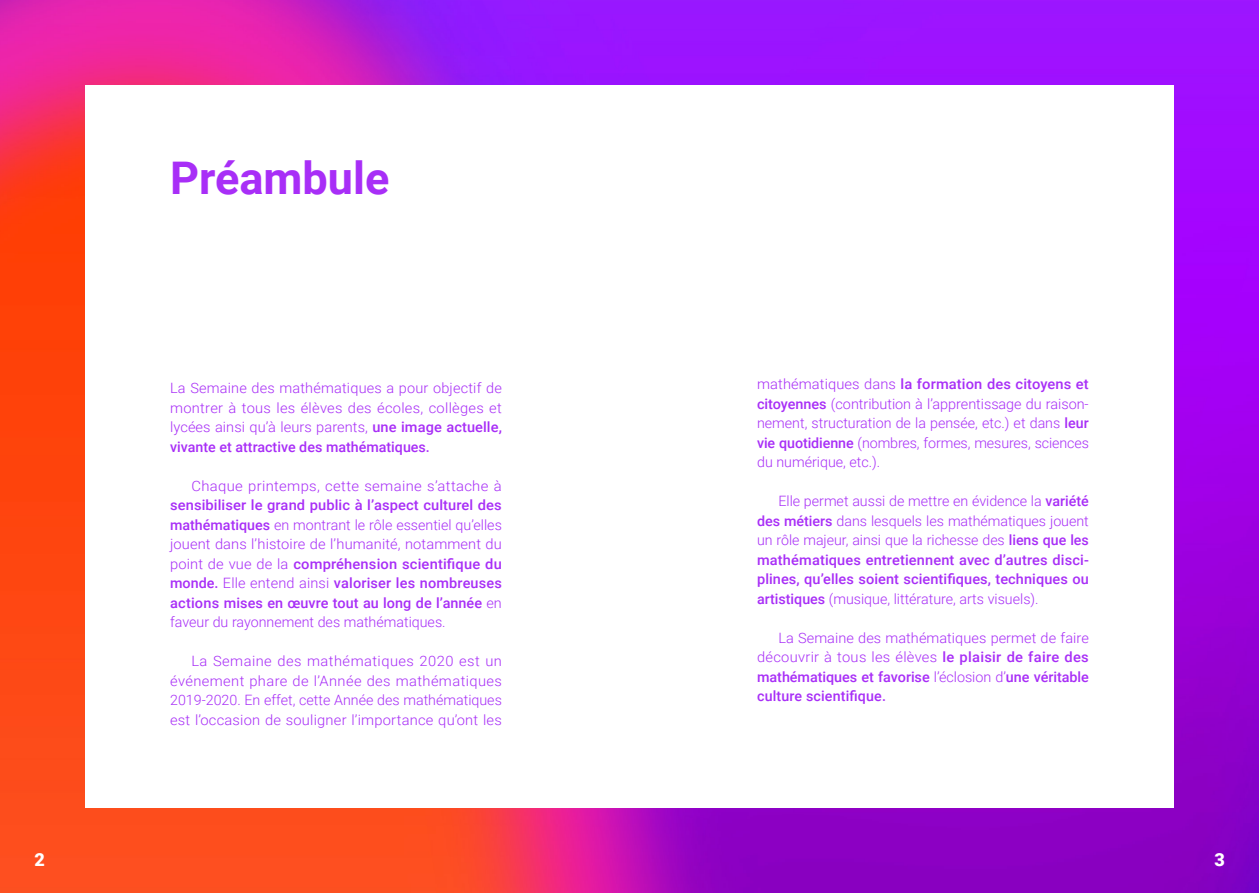
<style>
.page{position:relative;width:1259px;height:893px;background:#fff}
.page>*{position:absolute;margin:0;border:0;box-sizing:border-box;transform-origin:0 0}
.Titre_niv1{font:700 45px "Roboto";color:#a82ef7}
.preambule{font:900 18px "Roboto";color:#fff}
.preambule-2{font:300 14.25px/19.5px "Roboto";color:#a82ef7;text-align:justify}
.preambule-3{font:300 14.25px/19.5px "Roboto";color:#a82ef7;text-align:justify;scale:1.04 1}
.preambule-4{font:500 14.25px/19.5px "Roboto";letter-spacing:.005em;color:#a82ef7;text-align:justify}
.preambule-5{font:300 14.1px "Roboto";letter-spacing:-.005em;color:#a82ef7}
.s1{font-weight:500}
.s2{font-weight:300}
</style>
<div class="page">
<img style="left:0;top:0;width:1259px;height:893px">
<div style="left:85px;top:85px;width:1089px;height:723px;background:#fff"></div>
<p class="Titre_niv1" style="left:170px;top:147px;width:221px">Préambule</p>
<p class="preambule-2" style="left:170px;top:378px;width:333px">La Semaine des mathématiques a pour objectif de montrer à tous les élèves des écoles, collèges et lycées ainsi qu’à leurs parents, <span class="s1">une image actuelle, vivante et attractive des mathématiques.</span></p>
<p class="preambule-3" style="left:170px;top:475px;width:320px;text-indent:21px">Chaque printemps, cette semaine s’attache à <span class="s1">sensibiliser le grand public à l’aspect culturel des mathématiques</span> en montrant le rôle essentiel qu’elles jouent dans l’histoire de l’humanité, notamment du point de vue de la <span class="s1">compréhension scientifique du monde.</span> Elle entend ainsi <span class="s1">valoriser les nombreuses actions mises en œuvre tout au long de l’année</span> en faveur du rayonnement des mathématiques.</p>
<p class="preambule-2" style="left:170px;top:651px;width:333px;text-indent:21px">La Semaine des mathématiques 2020 est un événement phare de l’Année des mathématiques 2019-2020. En effet, cette Année des mathématiques est l’occasion de souligner l’importance qu’ont les</p>
<p class="preambule-2" style="left:757px;top:374px;width:333px">mathématiques dans <span class="s1">la formation des citoyens et citoyennes</span> (contribution à l’apprentissage du raison&shy;nement, structuration de la pensée, etc.) et dans <span class="s1">leur vie quotidienne</span> (nombres, formes, mesures, sciences du numérique, etc.).</p>
<p class="preambule-2" style="left:778px;top:491px;width:312px">Elle permet aussi de mettre en évidence la <span class="s1">variété</span></p>
<p class="preambule-5" style="left:757px;top:511px;width:333px"><span class="s1">des métiers</span> dans lesquels les mathématiques jouent</p>
<p class="preambule-4" style="left:757px;top:530px;width:333px"><span class="s2">un rôle majeur, ainsi que la richesse des</span> liens que les mathématiques entretiennent avec d’autres disci&shy;plines, qu’elles soient scientifiques, techniques ou artistiques <span class="s2">(musique, littérature, arts visuels).</span></p>
<p class="preambule-4" style="left:757px;top:627px;width:333px;text-indent:21px"><span class="s2">La Semaine des mathématiques permet de faire découvrir à tous les élèves</span> le plaisir de faire des mathématiques et favorise <span class="s2">l’éclosion d’</span>une véritable culture scientifique.</p>
<p class="preambule" style="left:34px;top:847px;width:12px">2</p>
<p class="preambule" style="left:1214px;top:847px;width:12px">3</p>
</div>
